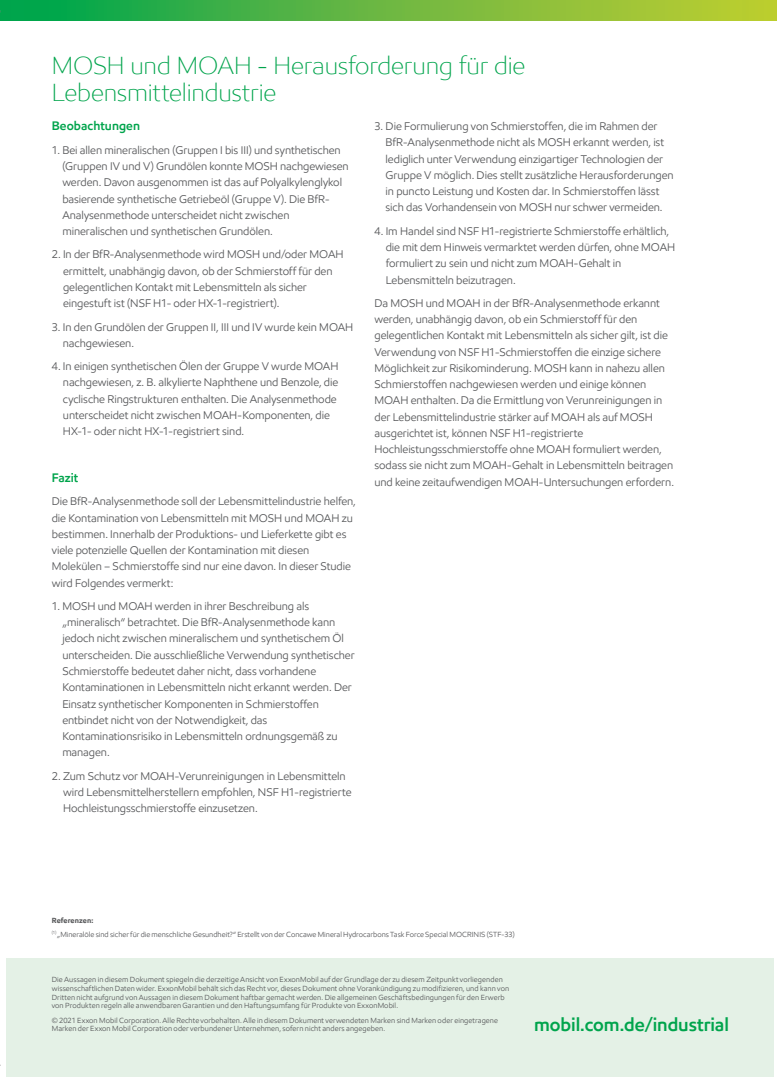
<style>
.page{position:relative;width:777px;height:1081px;background:#fff}
.page>*{position:absolute;margin:0;border:0;box-sizing:border-box;transform-origin:0 0}
.t1{font:300 25px/27.5px "E Mprint";letter-spacing:-.005em;color:#00a44c}
.t2{font:600 18.75px "E Mprint";letter-spacing:-.005em;color:#00a44c}
.t3{font:600 12.5px "E Mprint";letter-spacing:.005em;color:#00a44c}
.t4{font:11.25px/16.2px "E Mprint";letter-spacing:-.005em;color:#57585a}
.t5{font:7.5px/8.8px "E Mprint";letter-spacing:.01em;color:#57585a}
.s1{font-weight:700}
</style>
<div class="page">
<div style="left:7px;top:957px;width:767px;height:119px;background:#e4f1e6"></div>
<div style="left:0;top:0;width:776px;height:20px;background:linear-gradient(to right,#00a34f,#c9cd32)"></div>
<h1 class="t1" style="left:52px;top:51px;width:475px">MOSH und MOAH - Herausforderung für die<br>Lebensmittelindustrie</h1>
<p class="t3" style="left:52px;top:118px;width:90px">Beobachtungen</p>
<p class="t4" style="left:62px;top:142px;width:288px;text-indent:-11px">1. Bei allen mineralischen (Gruppen I bis III) und synthetischen (Gruppen IV und V) Grundölen konnte MOSH nachgewiesen werden. Davon ausgenommen ist das auf Polyalkylenglykol basierende synthetische Getriebeöl (Gruppe V). Die BfR-Analysenmethode unterscheidet nicht zwischen mineralischen und synthetischen Grundölen.</p>
<p class="t4" style="left:63px;top:246px;width:282px;text-indent:-11px">2. In der BfR-Analysenmethode wird MOSH und/oder MOAH ermittelt, unabhängig davon, ob der Schmierstoff für den gelegentlichen Kontakt mit Lebensmitteln als sicher eingestuft ist (NSF H1- oder HX-1-registriert).</p>
<p class="t4" style="left:63px;top:318px;width:292px;text-indent:-11px">3. In den Grundölen der Gruppen II, III und IV wurde kein MOAH nachgewiesen.</p>
<p class="t4" style="left:63px;top:358px;width:277px;text-indent:-11px">4. In einigen synthetischen Ölen der Gruppe V wurde MOAH nachgewiesen, z. B. alkylierte Naphthene und Benzole, die cyclische Ringstrukturen enthalten. Die Analysenmethode unterscheidet nicht zwischen MOAH-Komponenten, die HX-1- oder nicht HX-1-registriert sind.</p>
<p class="t3" style="left:52px;top:470px;width:28px">Fazit</p>
<p class="t4" style="left:52px;top:493px;width:305px">Die BfR-Analysenmethode soll der Lebensmittelindustrie helfen, die Kontamination von Lebensmitteln mit MOSH und MOAH zu bestimmen. Innerhalb der Produktions- und Lieferkette gibt es viele potenzielle Quellen der Kontamination mit diesen Molekülen – Schmierstoffe sind nur eine davon. In dieser Studie wird Folgendes vermerkt:</p>
<p class="t4" style="left:62px;top:597px;width:294px;text-indent:-11px">1. MOSH und MOAH werden in ihrer Beschreibung als „mineralisch“ betrachtet. Die BfR-Analysenmethode kann jedoch nicht zwischen mineralischem und synthetischem Öl unterscheiden. Die ausschließliche Verwendung synthetischer Schmierstoffe bedeutet daher nicht, dass vorhandene Kontaminationen in Lebensmitteln nicht erkannt werden. Der Einsatz synthetischer Komponenten in Schmierstoffen entbindet nicht von der Notwendigkeit, das Kontaminationsrisiko in Lebensmitteln ordnungsgemäß zu managen.</p>
<p class="t4" style="left:63px;top:767px;width:290px;text-indent:-11px">2. Zum Schutz vor MOAH-Verunreinigungen in Lebensmitteln wird Lebensmittelherstellern empfohlen, NSF H1-registrierte<br>Hochleistungsschmierstoffe einzusetzen.</p>
<p class="t4" style="left:385px;top:118px;width:289px;text-indent:-11px">3. Die Formulierung von Schmierstoffen, die im Rahmen der BfR-Analysenmethode nicht als MOSH erkannt werden, ist lediglich unter Verwendung einzigartiger Technologien der Gruppe V möglich. Dies stellt zusätzliche Herausforderungen in puncto Leistung und Kosten dar. In Schmierstoffen lässt sich das Vorhandensein von MOSH nur schwer vermeiden.</p>
<p class="t4" style="left:385px;top:223px;width:291px;text-indent:-11px">4. Im Handel sind NSF H1-registrierte Schmierstoffe erhältlich, die mit dem Hinweis vermarktet werden dürfen, ohne MOAH formuliert zu sein und nicht zum MOAH-Gehalt in Lebensmitteln beizutragen.</p>
<p class="t4" style="left:374px;top:295px;width:301px">Da MOSH und MOAH in der BfR-Analysenmethode erkannt werden, unabhängig davon, ob ein Schmierstoff für den gelegentlichen Kontakt mit Lebensmitteln als sicher gilt, ist die Verwendung von NSF H1-Schmierstoffen die einzige sichere Möglichkeit zur Risikominderung. MOSH kann in nahezu allen Schmierstoffen nachgewiesen werden und einige können MOAH enthalten. Da die Ermittlung von Verunreinigungen in der Lebensmittelindustrie stärker auf MOAH als auf MOSH ausgerichtet ist, können NSF H1-registrierte Hochleistungsschmierstoffe ohne MOAH formuliert werden, sodass sie nicht zum MOAH-Gehalt in Lebensmitteln beitragen und keine zeitaufwendigen MOAH-Untersuchungen erfordern.</p>
<p class="t5" style="left:52px;top:912px;width:464px;line-height:14.4px"><span class="s1">Referenzen:<br></span><sup>(1)</sup> „Mineralöle sind sicher für die menschliche Gesundheit?“ Erstellt von der Concawe Mineral Hydrocarbons Task Force Special MOCRINIS (STF-33)</p>
<p class="t5" style="left:52px;top:974px;width:459px">Die Aussagen in diesem Dokument spiegeln die derzeitige Ansicht von ExxonMobil auf der Grundlage der zu diesem Zeitpunkt vorliegenden wissenschaftlichen Daten wider. ExxonMobil behält sich das Recht vor, dieses Dokument ohne Vorankündigung zu modifizieren, und kann von Dritten nicht aufgrund von Aussagen in diesem Dokument haftbar gemacht werden. Die allgemeinen Geschäftsbedingungen für den Erwerb von Produkten regeln alle anwendbaren Garantien und den Haftungsumfang für Produkte von ExxonMobil.</p>
<p class="t5" style="left:52px;top:1015px;width:447px">© 2021 Exxon Mobil Corporation. Alle Rechte vorbehalten. Alle in diesem Dokument verwendeten Marken sind Marken oder eingetragene<br>Marken der Exxon Mobil Corporation oder verbundener Unternehmen, sofern nicht anders angegeben.</p>
<h2 class="t2" style="left:534px;top:1013px;width:196px">mobil.com.de/industrial</h2>
</div>
